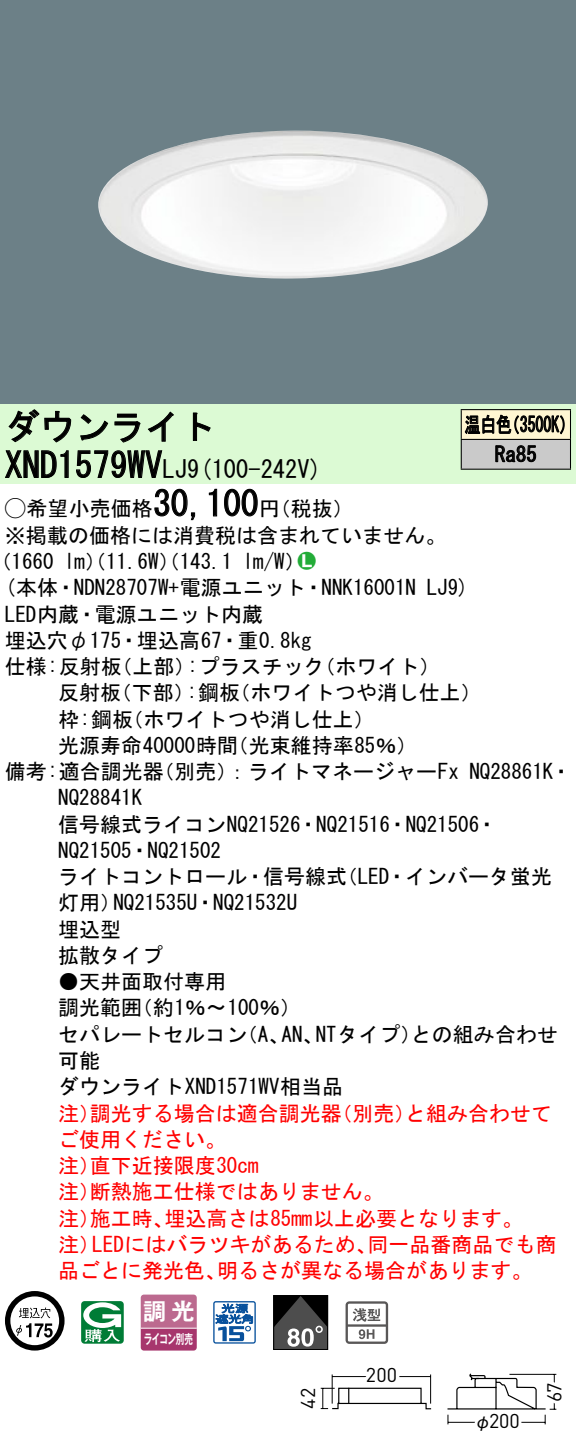
<style>
.page{position:relative;width:576px;height:1447px;background:#fff}
.page>*{position:absolute;margin:0;border:0;box-sizing:border-box;transform-origin:0 0}
.t1{font:35px "MS Gothic";color:#000}
.t2{font:24.5px "MS Gothic";color:#000}
.t3{font:23.1px "Gothic MB101 Pro De Bold 90 pv RKSJ H";color:#fff}
.t4{font:21px/26.2px "MS Gothic";color:#000}
.t5{font:21px/26.2px "MS Gothic";color:#f00}
.t6{font:21px/29.8px "MS Gothic";color:#000;scale:.75 1}
.t7{font:21px "Ford Classification 1";color:#23ac38}
.t8{font:19.95px "DINOT";color:#000}
.t9{font:17.5px "Gothic BBB Pro Medium 90 pv RKSJ H";color:#000}
.t10{font:13.3px "Gothic MB101 Pro De Bold 90 pv RKSJ H";letter-spacing:-.05em;color:#fff;scale:.65 1}
.s1{font-size:24.5px}
.s2{font-family:"Ford Classification 1"}
.s3{color:#fff}
</style>
<div class="page">
<div style="left:0;top:0;width:575px;height:404px;background:#6c8087"></div>
<img style="left:98px;top:131px;width:390px;height:148px">
<div style="left:0;top:404px;width:575px;height:79px;background:#dcfad4"></div>
<svg style="left:8px;top:409px;width:64px;height:34px"></svg>
<svg style="left:80px;top:413px;width:60px;height:30px"></svg>
<svg style="left:147px;top:411px;width:26px;height:31px"></svg>
<svg style="left:192px;top:412px;width:19px;height:29px"></svg>
<svg style="left:5px;top:450px;width:64px;height:28px"></svg>
<svg style="left:76px;top:450px;width:87px;height:28px"></svg>
<svg style="left:154px;top:488px;width:42px;height:32px"></svg>
<svg style="left:208px;top:488px;width:9px;height:29px"></svg>
<svg style="left:224px;top:488px;width:34px;height:29px"></svg>
<svg style="left:5px;top:1291px;width:59px;height:59px"></svg>
<svg style="left:81px;top:1301px;width:43px;height:42px"></svg>
<svg style="left:140px;top:1294px;width:56px;height:56px;background:#b65b86"></svg>
<hr style="left:141px;top:1327px;width:55px;height:1px;background:#fff">
<svg style="left:213px;top:1301px;width:43px;height:42px"></svg>
<div style="left:273px;top:1294px;width:55px;height:55px;border:1px solid #000"></div>
<svg style="left:273px;top:1295px;width:54px;height:54px;background:#464646"></svg>
<svg style="left:345px;top:1301px;width:43px;height:42px"></svg>
<div style="left:461px;top:409px;width:109px;height:30px;background:#fff6d2"></div>
<div style="left:461px;top:439px;width:109px;height:30px;background:#cacaca"></div>
<hr style="left:460px;top:409px;width:110px;height:1px;background:#000">
<hr style="left:569px;top:410px;width:2px;height:29px;background:#000">
<hr style="left:460px;top:439px;width:110px;height:1px;background:#000">
<hr style="left:569px;top:440px;width:2px;height:28px;background:#000">
<hr style="left:460px;top:468px;width:110px;height:2px;background:#000">
<svg style="left:460px;top:410px;width:104px;height:58px"></svg>
<svg style="left:447px;top:1373px;width:110px;height:52px"></svg>
<svg style="left:320px;top:1374px;width:112px;height:36px"></svg>
<h1 class="t1" style="left:5px;top:409px;width:212px">ダウンライト</h1>
<p class="t2" style="left:187px;top:456px;width:136px">(9 100-242 (V</p>
<h1 class="t1" style="left:5px;top:447px;width:184px">XND1579WV<span class="s1">LJ</span></h1>
<h1 class="t1" style="left:153px;top:486px;width:106px">30,100</h1>
<p class="t4" style="left:5px;top:495px;width:442px"><span class="s2">A</span>希望小売価格<br>※掲載の価格には消費税は含まれていません。</p>
<p class="t7" style="left:298px;top:550px;width:19px">2<span class="s3">7</span></p>
<p class="t4" style="left:259px;top:495px;width:96px">（円税抜(</p>
<p class="t4" style="left:243px;top:548px;width:64px">l m (W/</p>
<p class="t4" style="left:-9px;top:548px;width:65px">（1660</p>
<p class="t4" style="left:64px;top:548px;width:169px">lm）（11.6 ）（W 143.1</p>
<p class="t6" style="left:494px;top:409px;width:57px;text-indent:-30px">温白色<br>Ra85</p>
<p class="t6" style="left:504px;top:409px;width:96px">（3500 (K</p>
<p class="t4" style="left:5px;top:574px;width:412px">(本体・NDN28707 +W 電源ユニット・NNK16001N</p>
<p class="t4" style="left:5px;top:600px;width:259px">LED内蔵・電源ユニット内蔵</p>
<p class="t4" style="left:5px;top:627px;width:308px">埋込穴φ175・埋込高67・重0.8kg</p>
<p class="t4" style="left:314px;top:653px;width:127px">（ホワイト(</p>
<p class="t4" style="left:426px;top:574px;width:44px">LJ (9</p>
<p class="t4" style="left:187px;top:653px;width:139px">:プラスチック</p>
<p class="t4" style="left:5px;top:653px;width:118px">仕様:反射板</p>
<p class="t4" style="left:111px;top:653px;width:85px">（上部）</p>
<p class="t4" style="left:58px;top:679px;width:64px">反射板</p>
<p class="t4" style="left:111px;top:679px;width:85px">（下部）</p>
<p class="t4" style="left:187px;top:679px;width:55px">:鋼板</p>
<p class="t4" style="left:229px;top:679px;width:253px">（ホワイトつや消し仕上(</p>
<p class="t4" style="left:58px;top:705px;width:76px">枠:鋼板</p>
<p class="t4" style="left:122px;top:705px;width:253px">（ホワイトつや消し仕上(</p>
<p class="t4" style="left:58px;top:732px;width:181px">光源寿命40000時間</p>
<p class="t4" style="left:227px;top:732px;width:191px">（光束維持率85％(</p>
<p class="t4" style="left:153px;top:758px;width:307px">（別売：）ライトマネージャーFx</p>
<p class="t4" style="left:5px;top:758px;width:160px">備考:適合調光器</p>
<p class="t4" style="left:58px;top:784px;width:85px">NQ28841K</p>
<p class="t4" style="left:58px;top:810px;width:441px">信号線式ライコンNQ21526・NQ21516・NQ21506・</p>
<p class="t4" style="left:58px;top:837px;width:164px">NQ21505・NQ21502</p>
<p class="t4" style="left:336px;top:863px;width:217px">（LED・インバータ蛍光</p>
<p class="t4" style="left:469px;top:758px;width:104px">NQ28861 ・K</p>
<p class="t4" style="left:58px;top:863px;width:290px;text-align:center">ライトコントロール・信号線式<br>NQ21535 ・U NQ21532U</p>
<p class="t4" style="left:58px;top:889px;width:106px">灯用）<br>埋込型<br>拡散タイプ</p>
<p class="t4" style="left:132px;top:968px;width:171px;text-indent:-73px">●天井面取付専用<br>（約1％〜100％(</p>
<p class="t4" style="left:58px;top:994px;width:85px">調光範囲</p>
<p class="t4" style="left:315px;top:1020px;width:107px">NTタイプ）</p>
<p class="t4" style="left:411px;top:1020px;width:148px">との組み合わせ</p>
<p class="t4" style="left:58px;top:1020px;width:286px">セパレートセルコン<br>可能<br>ダウンライトXND1571WV相当品</p>
<p class="t4" style="left:237px;top:1020px;width:54px">（、A</p>
<p class="t4" style="left:281px;top:1020px;width:43px">AN、</p>
<p class="t5" style="left:90px;top:1099px;width:253px">調光する場合は適合調光器</p>
<p class="t5" style="left:331px;top:1099px;width:85px">（別売）</p>
<p class="t5" style="left:405px;top:1099px;width:148px">と組み合わせて</p>
<p class="t5" style="left:58px;top:1099px;width:43px">注）</p>
<p class="t5" style="left:58px;top:1125px;width:169px">ご使用ください。</p>
<p class="t5" style="left:90px;top:1152px;width:170px">直下近接限度30cm</p>
<p class="t5" style="left:90px;top:1152px;width:295px;text-indent:-32px">注）<br>断熱施工仕様ではありません。</p>
<p class="t5" style="left:58px;top:1178px;width:43px">注）</p>
<p class="t5" style="left:164px;top:1204px;width:360px">埋込高さは85mm以上必要となります。</p>
<p class="t5" style="left:90px;top:1204px;width:85px">施工時、</p>
<p class="t5" style="left:58px;top:1204px;width:43px">注）</p>
<p class="t5" style="left:92px;top:1230px;width:286px">LEDにはバラツキがあるため、</p>
<p class="t5" style="left:367px;top:1230px;width:190px">同一品番商品でも商</p>
<p class="t5" style="left:58px;top:1230px;width:43px">注）</p>
<p class="t5" style="left:58px;top:1257px;width:169px">品ごとに発光色、</p>
<p class="t5" style="left:217px;top:1257px;width:317px">明るさが異なる場合があります。</p>
<p class="t3" style="left:143px;top:1291px;width:53px">調光</p>
<p class="t10" style="left:144px;top:1327px;width:77px">ライコン別売</p>
<p class="t8" style="left:294px;top:1408px;width:22px;rotate:-90deg">42</p>
<p class="t8" style="left:366px;top:1360px;width:33px">200</p>
<p class="t8" style="left:489px;top:1406px;width:32px">200</p>
<p class="t9" style="left:474px;top:1406px;width:19px">φ</p>
<p class="t8" style="left:540px;top:1401px;width:20px;rotate:-90deg">67</p>
</div>
